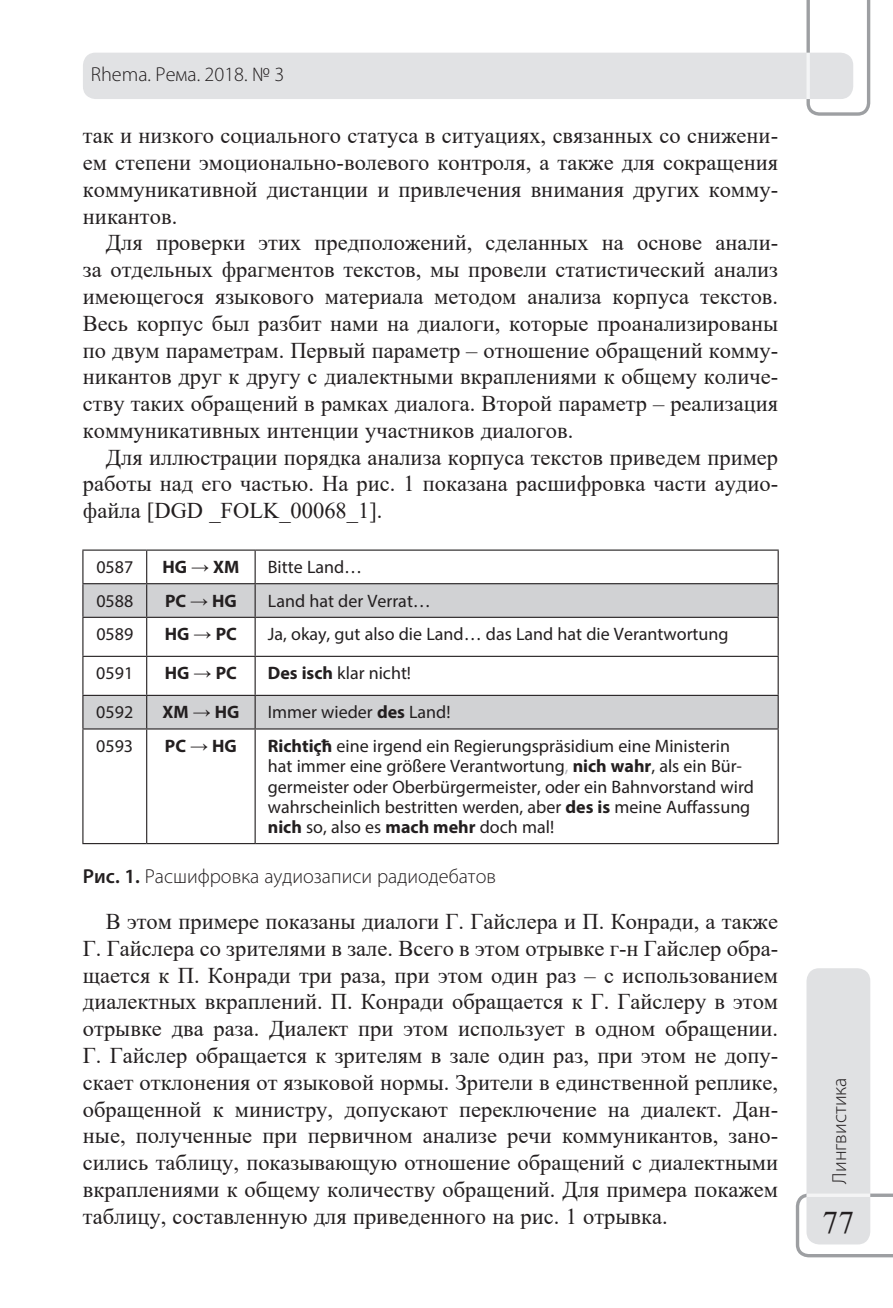
<style>
.page{position:relative;width:893px;height:1308px;background:#fff}
.page>*{position:absolute;margin:0;border:0;box-sizing:border-box;transform-origin:0 0}
.t1{font:31.5px "Times New Roman";color:#231f20}
.t2{font:22.5px/26.8px "Times New Roman";color:#231f20;text-align:justify}
.t3{font:300 20.25px "Myriad Pro";color:#231f20}
.t4{font:18px/20.2px "Myriad Pro";color:#231f20}
.t5{font:700 18px "Myriad Pro";color:#231f20}
.s1{font-family:"Times New Roman";font-weight:400}
.s2{font-weight:700}
.s3{color:#b2b3b7}
.s4{font-weight:600}
</style>
<div class="page">
<div style="left:806px;top:968px;width:64px;height:276px;background:#e0e1e3;border-radius:13px"></div>
<svg style="left:796px;top:1193px;width:97px;height:64px"></svg>
<div style="left:83px;top:53px;width:770px;height:46px;background:#e1e2e4;border-radius:13px"></div>
<svg style="left:806px;top:0;width:64px;height:116px"></svg>
<svg style="left:83px;top:584px;width:695px;height:144px"></svg>
<hr style="left:82px;top:549px;width:65px;height:1px;background:#231f20">
<hr style="left:82px;top:550px;width:1px;height:33px;background:#231f20">
<hr style="left:147px;top:549px;width:108px;height:1px;background:#231f20">
<hr style="left:146px;top:550px;width:1px;height:33px;background:#231f20">
<hr style="left:255px;top:549px;width:524px;height:1px;background:#231f20">
<hr style="left:255px;top:550px;width:1px;height:33px;background:#231f20">
<hr style="left:778px;top:550px;width:1px;height:33px;background:#231f20">
<hr style="left:82px;top:583px;width:65px;height:1px;background:#231f20">
<hr style="left:82px;top:584px;width:1px;height:33px;background:#231f20">
<hr style="left:147px;top:583px;width:108px;height:1px;background:#231f20">
<hr style="left:146px;top:584px;width:1px;height:33px;background:#231f20">
<hr style="left:255px;top:583px;width:524px;height:1px;background:#231f20">
<hr style="left:255px;top:584px;width:1px;height:33px;background:#231f20">
<hr style="left:778px;top:584px;width:1px;height:33px;background:#231f20">
<hr style="left:82px;top:617px;width:65px;height:1px;background:#231f20">
<hr style="left:82px;top:618px;width:1px;height:38px;background:#231f20">
<hr style="left:147px;top:617px;width:108px;height:1px;background:#231f20">
<hr style="left:146px;top:618px;width:1px;height:38px;background:#231f20">
<hr style="left:255px;top:617px;width:524px;height:1px;background:#231f20">
<hr style="left:255px;top:618px;width:1px;height:38px;background:#231f20">
<hr style="left:778px;top:618px;width:1px;height:38px;background:#231f20">
<hr style="left:82px;top:656px;width:65px;height:1px;background:#231f20">
<hr style="left:82px;top:657px;width:1px;height:38px;background:#231f20">
<hr style="left:147px;top:656px;width:108px;height:1px;background:#231f20">
<hr style="left:146px;top:657px;width:1px;height:38px;background:#231f20">
<hr style="left:255px;top:656px;width:524px;height:1px;background:#231f20">
<hr style="left:255px;top:657px;width:1px;height:38px;background:#231f20">
<hr style="left:778px;top:657px;width:1px;height:38px;background:#231f20">
<hr style="left:82px;top:695px;width:65px;height:1px;background:#231f20">
<hr style="left:82px;top:696px;width:1px;height:32px;background:#231f20">
<hr style="left:147px;top:695px;width:108px;height:1px;background:#231f20">
<hr style="left:146px;top:696px;width:1px;height:32px;background:#231f20">
<hr style="left:255px;top:695px;width:524px;height:1px;background:#231f20">
<hr style="left:255px;top:696px;width:1px;height:32px;background:#231f20">
<hr style="left:778px;top:696px;width:1px;height:32px;background:#231f20">
<hr style="left:82px;top:728px;width:65px;height:1px;background:#231f20">
<hr style="left:82px;top:729px;width:1px;height:114px;background:#231f20">
<hr style="left:147px;top:728px;width:108px;height:1px;background:#231f20">
<hr style="left:146px;top:729px;width:1px;height:114px;background:#231f20">
<hr style="left:255px;top:728px;width:524px;height:1px;background:#231f20">
<hr style="left:255px;top:729px;width:1px;height:114px;background:#231f20">
<hr style="left:778px;top:729px;width:1px;height:114px;background:#231f20">
<hr style="left:82px;top:843px;width:65px;height:1px;background:#231f20">
<hr style="left:147px;top:843px;width:108px;height:1px;background:#231f20">
<hr style="left:255px;top:843px;width:524px;height:1px;background:#231f20">
<p class="t3" style="left:91px;top:63px;width:195px">Rhema. Рема. 2018. № 3</p>
<p class="t2" style="left:83px;top:122px;width:697px">так и низкого социального статуса в ситуациях, связанных со снижени&shy;ем степени эмоционально-волевого контроля, а также для сокращения коммуникативной дистанции и привлечения внимания других комму&shy;никантов.</p>
<p class="t2" style="left:83px;top:229px;width:697px;text-indent:23px">Для проверки этих предположений, сделанных на основе анали&shy;за отдельных фрагментов текстов, мы провели статистический анализ имеющегося языкового материала методом анализа корпуса текстов.<br>Весь корпус был разбит нами на диалоги, которые проанализированы по двум параметрам. Первый параметр – отношение обращений комму&shy;никантов друг к другу с диалектными вкраплениями к общему количе&shy;ству таких обращений в рамках диалога. Второй параметр – реализация коммуникативных интенции участников диалогов.</p>
<p class="t2" style="left:83px;top:443px;width:697px;text-indent:23px">Для иллюстрации порядка анализа корпуса текстов приведем пример работы над его частью. На рис. 1 показана расшифровка части аудио&shy;файла [DGD _FOLK_00068_1].</p>
<p class="t4" style="left:96px;top:557px;width:38px">0587</p>
<p class="t5" style="left:162px;top:555px;width:79px">HG <span class="s1">→</span> XM</p>
<p class="t4" style="left:268px;top:557px;width:96px">Bitte Land…</p>
<p class="t4" style="left:96px;top:590px;width:38px">0588</p>
<p class="t5" style="left:165px;top:589px;width:73px">PC <span class="s1">→</span> HG</p>
<p class="t4" style="left:268px;top:590px;width:165px">Land hat der Verrat…</p>
<p class="t4" style="left:96px;top:624px;width:38px">0589</p>
<p class="t5" style="left:165px;top:622px;width:74px">HG <span class="s1">→</span> PC</p>
<p class="t4" style="left:268px;top:624px;width:462px">Ja, okay, gut also die Land… das Land hat die Verantwortung</p>
<p class="t4" style="left:96px;top:663px;width:38px">0591</p>
<p class="t5" style="left:165px;top:661px;width:74px">HG <span class="s1">→</span> PC</p>
<p class="t4" style="left:268px;top:663px;width:145px"><span class="s2">Des isch</span> klar nicht!</p>
<p class="t4" style="left:96px;top:702px;width:38px">0592</p>
<p class="t5" style="left:162px;top:700px;width:78px">XM <span class="s1">→</span> HG</p>
<p class="t4" style="left:268px;top:702px;width:184px">Immer wieder <span class="s2">des</span> Land!</p>
<p class="t4" style="left:96px;top:735px;width:38px">0593</p>
<p class="t5" style="left:165px;top:734px;width:73px">PC <span class="s1">→</span> HG</p>
<p class="t4" style="left:268px;top:735px;width:488px"><span class="s2">Richtiçħ</span> eine irgend ein Regierungspräsidium eine Ministerin hat immer eine größere Verantwortung<span class="s3">,</span> <span class="s2">nich wahr</span>, als ein Bür&shy;germeister oder Oberbürgermeister, oder ein Bahnvorstand wird wahrscheinlich bestritten werden, aber <span class="s2">des is</span> meine Auffassung <span class="s2">nich</span> so, also es <span class="s2">mach mehr</span> doch mal!</p>
<p class="t3" style="left:83px;top:865px;width:414px"><span class="s4">Рис. 1.</span> Расшифровка аудиозаписи радиодебатов</p>
<p class="t2" style="left:83px;top:907px;width:697px;text-indent:23px">В этом примере показаны диалоги Г. Гайслера и П. Конради, а также Г. Гайслера со зрителями в зале. Всего в этом отрывке г-н Гайслер обра&shy;щается к П. Конради три раза, при этом один раз – с использованием диалектных вкраплений. П. Конради обращается к Г. Гайслеру в этом отрывке два раза. Диалект при этом использует в одном обращении.<br>Г. Гайслер обращается к зрителям в зале один раз, при этом не допу&shy;скает отклонения от языковой нормы. Зрители в единственной реплике, обращенной к министру, допускают переключение на диалект. Дан&shy;ные, полученные при первичном анализе речи коммуникантов, зано&shy;сились таблицу, показывающую отношение обращений с диалектными вкраплениями к общему количеству обращений. Для примера покажем таблицу, составленную для приведенного на рис. 1 отрывка.</p>
<p class="t3" style="left:828px;top:1183px;width:108px;rotate:-90deg">Лингвистика</p>
<h1 class="t1" style="left:823px;top:1199px;width:33px">77</h1>
</div>
